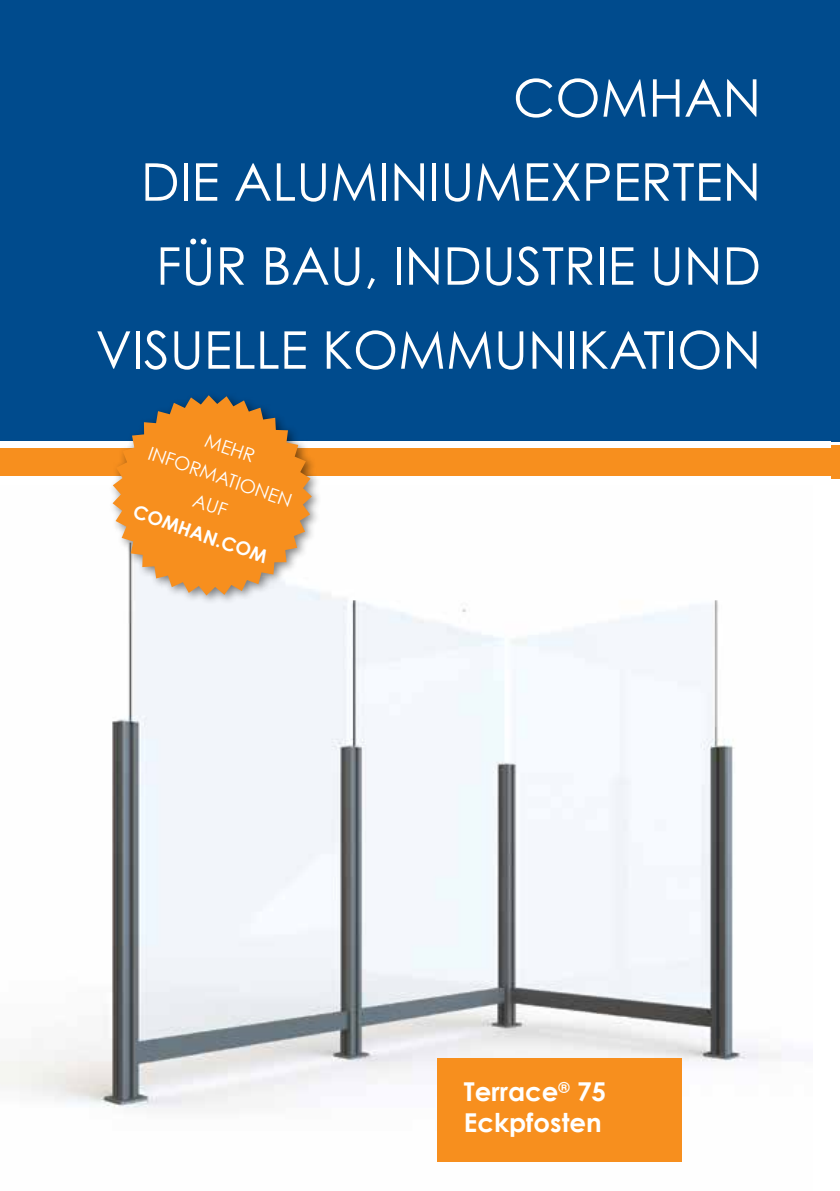
<style>
.page{position:relative;width:840px;height:1191px;background:#fff}
.page>*{position:absolute;margin:0;border:0;box-sizing:border-box;transform-origin:0 0}
.t1{font:52px/84px "Century Gothic";color:#fff;text-align:right}
.t2{font:700 26px/31.2px "Century Gothic";color:#fff}
.t3{font:18.8px/30.2px "Century Gothic";color:#fff;text-align:center}
.t4{font:700 18.8px "Century Gothic";color:#fff}
</style>
<div class="page">
<img style="left:0;top:595px;width:782px;height:567px">
<div style="left:0;top:0;width:839px;height:441px;background:#004b8d"></div>
<div style="left:0;top:445px;width:839px;height:34px;background:#f78f1e"></div>
<div style="left:0;top:441px;width:830px;height:7px;background:#fff"></div>
<div style="left:0;top:476px;width:830px;height:7px;background:#fff"></div>
<div style="left:107px;top:391px;width:215px;height:215px;background:#000;opacity:.5"></div>
<svg style="left:112px;top:395px;width:200px;height:200px"></svg>
<div style="left:436px;top:1058px;width:245px;height:103px;background:#f78f1e"></div>
<p class="t1" style="left:95px;top:55px;width:666px">COMHAN<br>DIE ALUMINIUMEXPERTEN<br>FÜR BAU, INDUSTRIE UND<br>VISUELLE KOMMUNIKATION</p>
<p class="t3" style="left:164px;top:409px;width:152px;rotate:19deg">MEHR<br>INFORMATIONEN<br>AUF</p>
<p class="t4" style="left:138px;top:500px;width:142px;rotate:19deg">COMHAN.COM</p>
<p class="t2" style="left:463px;top:1075px;width:144px">Terrace<sup>®</sup> 75<br>Eckpfosten</p>
</div>
